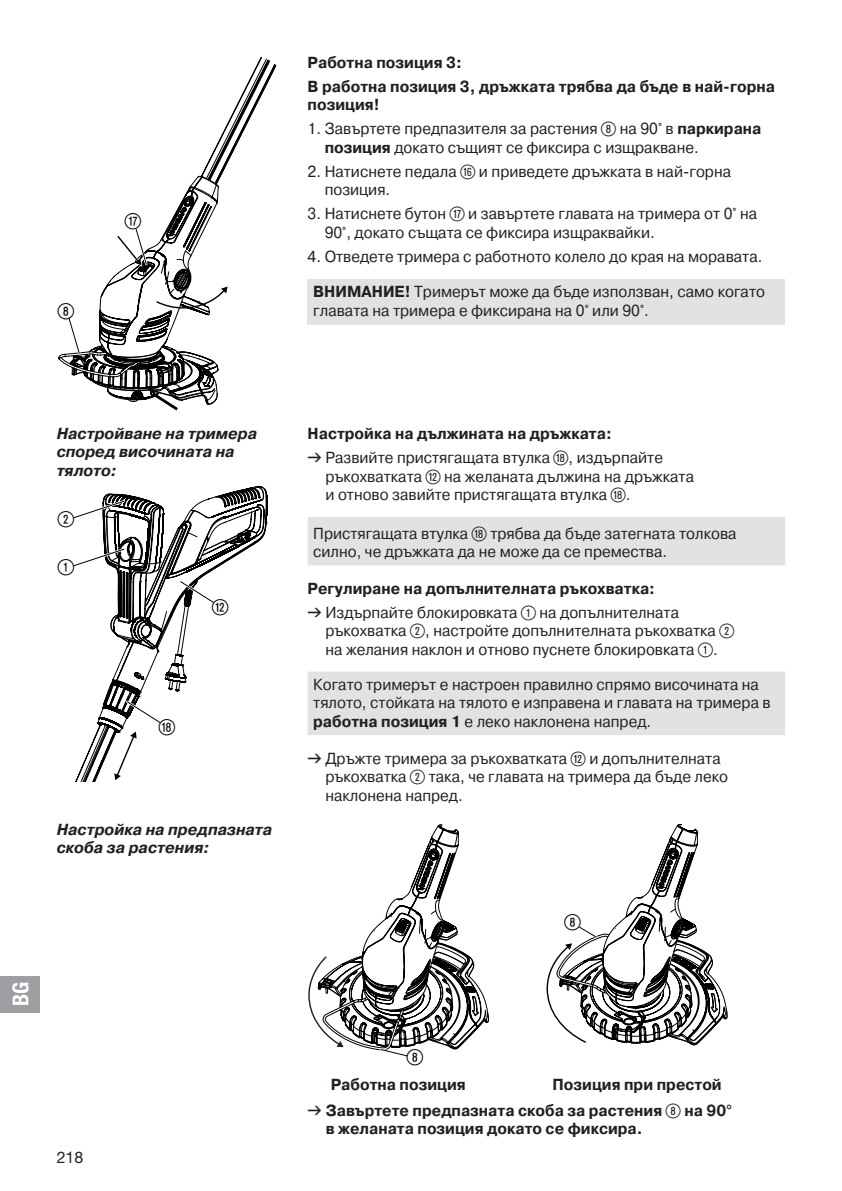
<style>
.page{position:relative;width:842px;height:1191px;background:#fff}
.page>*{position:absolute;margin:0;border:0;box-sizing:border-box;transform-origin:0 0}
.t1{font:22px/48px "Ziffernim Kreisund Quadrat BQ";color:#000}
.t2{font:22px "GARDENA Pro Bo Cond";color:#fff}
.t3{font:16px/18.4px "GARDENA Pro CYR Regular";color:#231f20;scale:.95 1}
.t4{font:16px/24px "GARDENA Pro CYR Bold";color:#231f20;scale:.95 1}
.t5{font:16px/18.4px "GARDENA Pro CYR Bo Ita";color:#231f20}
.t6{font:16px "GARDENA Pro";color:#231f20}
.s1{font-family:"Ziffernim Kreisund Quadrat BQ";font-size:20px}
.s2{font-family:"GARDENA Pro CYR Bold"}
.s3{font-family:"Formdruck"}
.s4{font-family:"GARDENA Pro";font-weight:700}
</style>
<div class="page">
<div style="left:308px;top:279px;width:477px;height:45px;background:#e1e2e4"></div>
<svg style="left:201px;top:57px;width:76px;height:118px"></svg>
<svg style="left:58px;top:175px;width:170px;height:236px"></svg>
<svg style="left:308px;top:517px;width:477px;height:218px;fill:#e1e2e4"></svg>
<svg style="left:73px;top:485px;width:195px;height:296px"></svg>
<svg style="left:308px;top:824px;width:181px;height:233px"></svg>
<svg style="left:546px;top:824px;width:182px;height:221px"></svg>
<div style="left:0;top:976px;width:40px;height:36px;background:#9d9fa2"></div>
<h1 class="t1" style="left:58px;top:287px;width:18px">8</h1>
<h1 class="t1" style="left:125px;top:198px;width:18px">U</h1>
<p class="t4" style="left:308px;top:51px;width:493px">Работна позиция 3:<br>В работна позиция 3, дръжката трябва да бъде в най-горна</p>
<p class="t4" style="left:308px;top:93px;width:77px">позиция!</p>
<p class="t3" style="left:325px;top:120px;width:461px;text-indent:-17px">1. Завъртете предпазителя за растения <span class="s1">8</span> на 90° в <span class="s2">паркирана позиция</span> докато същият се фиксира с изщракване.</p>
<p class="t3" style="left:325px;top:162px;width:429px;text-indent:-17px">2. Натиснете педала <span class="s1">Z</span> и приведете дръжката в най- горна позиция.</p>
<p class="t3" style="left:325px;top:205px;width:457px;text-indent:-17px">3. Натиснете бутон <span class="s1">U</span> и завъртете главата на тримера от 0° на<br>90°, докато същата се фиксира изщраквайки.</p>
<p class="t3" style="left:308px;top:247px;width:480px">4. Отведете тримера с работното колело до края на моравата.</p>
<p class="t3" style="left:313px;top:283px;width:477px"><span class="s2">ВНИМАНИЕ!</span> Тримерът може да бъде използван, само когато главата на тримера е фиксирана на 0° или 90°.</p>
<p class="t5" style="left:57px;top:424px;width:202px">Настройване на тримера според височината на тялото:</p>
<h1 class="t1" style="left:58px;top:495px;width:18px">2<br>1</h1>
<h1 class="t1" style="left:212px;top:583px;width:18px">W</h1>
<h1 class="t1" style="left:159px;top:703px;width:18px">I</h1>
<p class="t5" style="left:57px;top:820px;width:217px">Настройка на предпазната скоба за растения:</p>
<h1 class="t2" style="left:7px;top:1006px;width:26px;rotate:-90deg">BG</h1>
<p class="t6" style="left:57px;top:1147px;width:28px">218</p>
<p class="t4" style="left:308px;top:421px;width:322px">Настройка на дължината на дръжката:</p>
<p class="t3" style="left:325px;top:448px;width:390px;text-indent:-18px"><span class="s3">v</span> Развийте пристягащата втулка <span class="s1">I</span>, издърпайте ръкохватката <span class="s1">W</span> на желаната дължина на дръжката и отново завийте пристягащата втулка <span class="s1">I</span>.</p>
<p class="t3" style="left:313px;top:524px;width:447px">Пристягащата втулка <span class="s1">I</span> трябва да бъде затегната толкова силно, че дръжката да не може да се премества.</p>
<p class="t4" style="left:308px;top:576px;width:367px">Регулиране на допълнителната ръкохватка:</p>
<p class="t3" style="left:325px;top:603px;width:432px;text-indent:-18px"><span class="s3">v</span> Издърпайте блокировката <span class="s1">1</span> на допълнителната ръкохватка <span class="s1">2</span>, настройте допълнителната ръкохватка <span class="s1">2 </span>на желания наклон и отново пуснете блокировката <span class="s1">1</span>.</p>
<p class="t3" style="left:313px;top:675px;width:483px">Когато тримерът е настроен правилно спрямо височината на тялото, стойката на тялото е изправена и главата на тримера в <span class="s2">работна позиция 1</span> е леко наклонена напред.</p>
<p class="t3" style="left:325px;top:749px;width:425px;text-indent:-18px"><span class="s3">v</span> Дръжте тримера за ръкохватката <span class="s1">W</span> и допълнителната ръкохватка <span class="s1">2</span> така, че главата на тримера да бъде леко наклонена напред.</p>
<h1 class="t1" style="left:407px;top:1033px;width:18px">8</h1>
<h1 class="t1" style="left:564px;top:898px;width:18px">8</h1>
<p class="t4" style="left:331px;top:1072px;width:144px">Работна позиция</p>
<p class="t4" style="left:308px;top:1071px;width:449px;line-height:25.8px;text-indent:245px">Позиция при престой <span class="s3">v</span> Завъртете предпазната скоба за растения <span class="s1">8</span> на 90<span class="s4">°</span></p>
<p class="t4" style="left:326px;top:1116px;width:335px">в желаната позиция докато се фиксира.</p>
</div>
